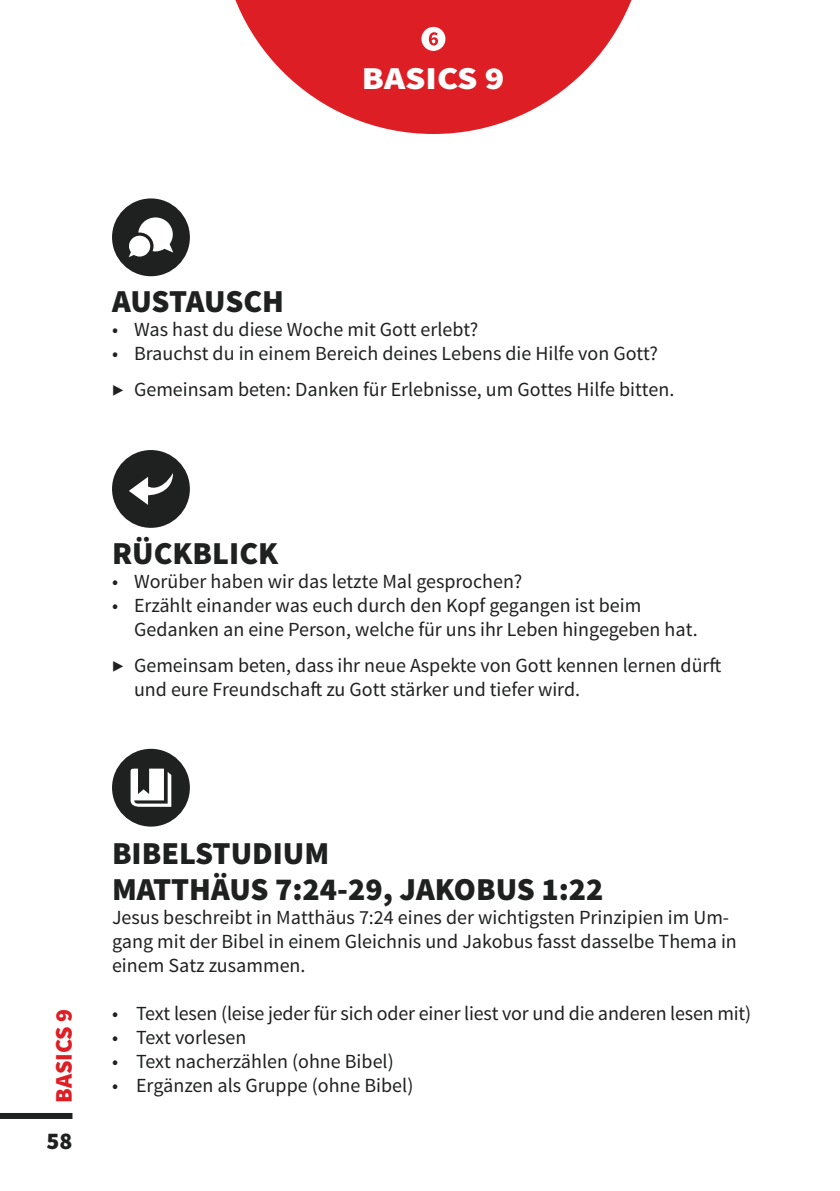
<style>
.page{position:relative;width:840px;height:1191px;background:#fff}
.page>*{position:absolute;margin:0;border:0;box-sizing:border-box;transform-origin:0 0}
.Haupttitel{font:900 32px "Source Sans Pro";color:#1f2020}
.t1{font:900 32px "Source Sans Pro";color:#fff;scale:1.13 1}
.t2{font:900 24px "Source Sans Pro";color:#de1e25}
.t3{font:900 24px "Source Sans Pro";color:#1f2020}
.Fliesstext{font:20px/24px "Source Sans Pro";color:#1f2020}
</style>
<div class="page">
<div style="left:0;top:1113px;width:72px;height:6px;background:#1f2020"></div>
<svg style="left:235px;top:0;width:397px;height:134px;fill:#de1e25"></svg>
<div style="left:112px;top:198px;width:78px;height:78px;background:#1f2020;border-radius:50%"></div>
<svg style="left:129px;top:217px;width:44px;height:40px"></svg>
<div style="left:112px;top:749px;width:78px;height:77px;background:#1f2020;border-radius:50%"></div>
<svg style="left:130px;top:768px;width:41px;height:39px"></svg>
<div style="left:421px;top:27px;width:24px;height:24px;background:#fff;border-radius:50%"></div>
<svg style="left:428px;top:32px;width:10px;height:14px"></svg>
<div style="left:112px;top:450px;width:78px;height:78px;background:#1f2020;border-radius:50%"></div>
<svg style="left:129px;top:473px;width:44px;height:32px"></svg>
<p class="t1" style="left:361px;top:56px;width:128px">BASICS 9</p>
<p class="Haupttitel" style="left:112px;top:279px;width:173px">AUSTAUSCH</p>
<p class="Fliesstext" style="left:112px;top:318px;width:367px">• Was hast du diese Woche mit Gott erlebt?</p>
<p class="Fliesstext" style="left:112px;top:342px;width:547px">• Brauchst du in einem Bereich deines Lebens die Hilfe von Gott?</p>
<p class="Fliesstext" style="left:112px;top:378px;width:563px">▶ Gemeinsam beten: Danken für Erlebnisse, um Gottes Hilfe bitten.</p>
<p class="Haupttitel" style="left:112px;top:531px;width:168px">RÜCKBLICK</p>
<p class="Fliesstext" style="left:112px;top:570px;width:411px">• Worüber haben wir das letzte Mal gesprochen?</p>
<p class="Fliesstext" style="left:134px;top:594px;width:565px;text-indent:-22px">• Erzählt einander was euch durch den Kopf gegangen ist beim<br>Gedanken an eine Person, welche für uns ihr Leben hingegeben hat.</p>
<p class="Fliesstext" style="left:134px;top:654px;width:588px;text-indent:-22px">▶ Gemeinsam beten, dass ihr neue Aspekte von Gott kennen lernen dürft und eure Freundschaft zu Gott stärker und tiefer wird.</p>
<p class="t2" style="left:47px;top:1103px;width:96px;rotate:-90deg">BASICS 9</p>
<p class="t3" style="left:46px;top:1124px;width:27px">58</p>
<p class="Haupttitel" style="left:112px;top:831px;width:219px">BIBELSTUDIUM</p>
<p class="Haupttitel" style="left:112px;top:867px;width:492px">MATTHÄUS 7:24-29, JAKOBUS 1:22</p>
<p class="Fliesstext" style="left:112px;top:906px;width:626px">Jesus beschreibt in Matthäus 7:24 eines der wichtigsten Prinzipien im Um&shy;gang mit der Bibel in einem Gleichnis und Jakobus fasst dasselbe Thema in einem Satz zusammen.</p>
<p class="Fliesstext" style="left:112px;top:1002px;width:640px">• Text lesen (leise jeder für sich oder einer liest vor und die anderen lesen mit)</p>
<p class="Fliesstext" style="left:112px;top:1026px;width:136px">• Text vorlesen</p>
<p class="Fliesstext" style="left:112px;top:1050px;width:283px">• Text nacherzählen (ohne Bibel)</p>
<p class="Fliesstext" style="left:112px;top:1074px;width:303px">• Ergänzen als Gruppe (ohne Bibel)</p>
</div>
